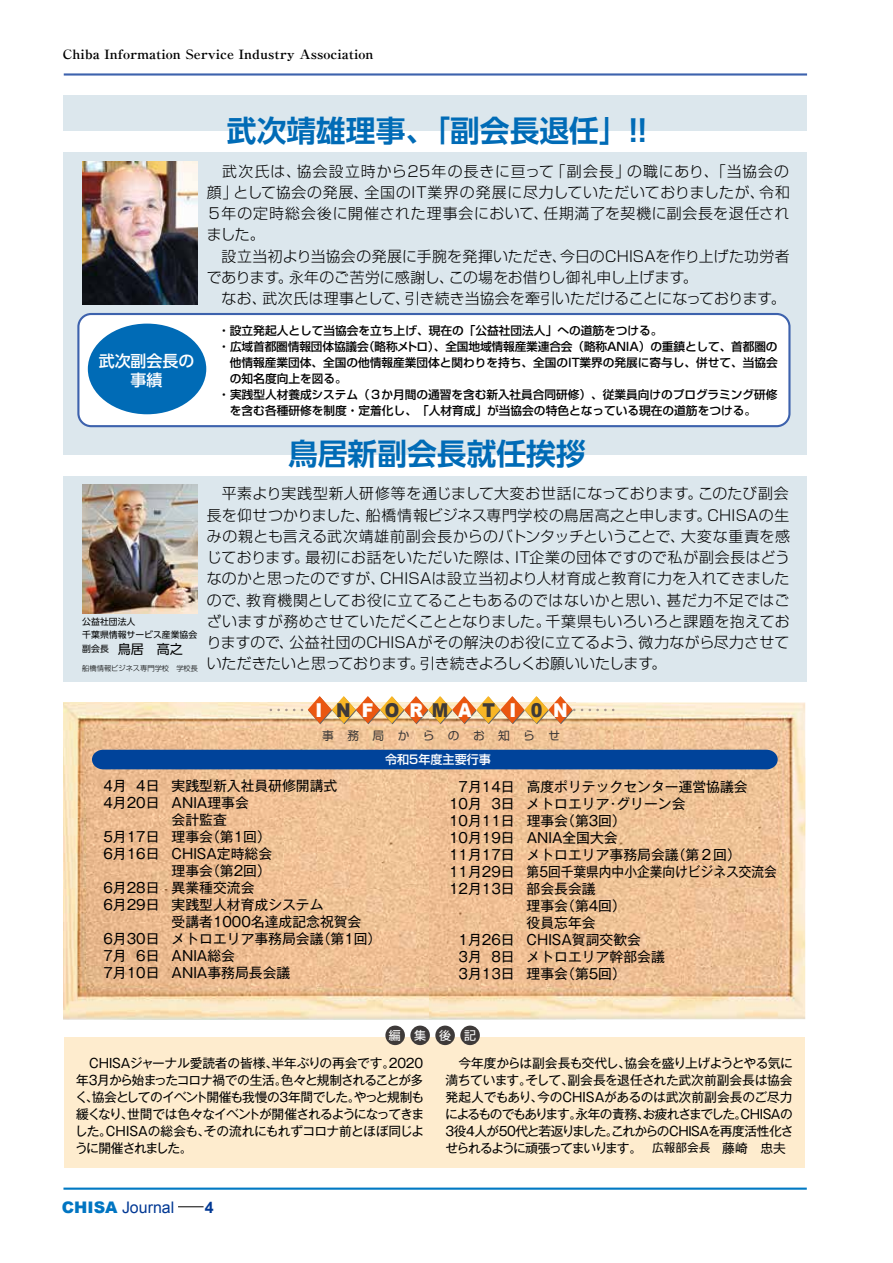
<style>
.page{position:relative;width:893px;height:1263px;background:#fff}
.page>*{position:absolute;margin:0;border:0;box-sizing:border-box;transform-origin:0 0}
.t1{font:700 29.7px "UD Shin Go Pro De";color:#006bb6}
.t2{font:900 19.2px "Arial";letter-spacing:.6em;color:#fff;scale:.92 1}
.t3{font:15.9px "Arial";color:#003894}
.t4{font:500 15.9px/18.5px "UD Shin Go Pro";color:#fff;text-align:center}
.t5{font:700 15.9px "Arial";color:#003894}
.t6{font:300 14.85px/21.3px "Shin Go Pro";letter-spacing:.015em;color:#000}
.t7{font:13.8px "Gothic MB101 Pro";color:#000}
.t8{font:13.05px "UD Shin Go Pro";color:#000}
.t9{font:12.75px/17px "Gothic MB101 Pro";letter-spacing:-.065em;color:#000;text-align:justify}
.t10{font:700 12.75px "Ryumin Pro";color:#000;scale:1.1 1}
.t11{font:500 12.15px "Shin Go Pro";color:#fff}
.t12{font:12px "Shin Go Pro";color:#fff}
.t13{font:500 11.7px "Shin Go Pro";letter-spacing:-.005em;color:#000}
.t14{font:11.7px "Shin Go Pro";letter-spacing:1.15em;color:#3e3a39}
.t15{font:8.85px/12.9px "UD Shin Go Pro";color:#000}
.t16{font:300 7.2px "Shin Go Pro";color:#000}
.s1{font-size:8.85px}
.s2{color:#3e3a39}
.s3{font-size:11.7px}
.s4{font-weight:900;color:#0075c2}
</style>
<div class="page">
<hr style="left:64px;top:73px;width:743px;height:3px;background:#3d62ad">
<svg style="left:178px;top:1206px;width:26px;height:1px"></svg>
<hr style="left:63px;top:1187px;width:744px;height:3px;background:#0079c3">
<img style="left:64px;top:888px;width:230px;height:131px">
<img style="left:64px;top:702px;width:230px;height:186px">
<img style="left:294px;top:888px;width:511px;height:131px">
<img style="left:294px;top:702px;width:511px;height:186px">
<svg style="left:271px;top:696px;width:343px;height:28px"></svg>
<div style="left:92px;top:750px;width:686px;height:19px;background:#00439a"></div>
<div style="left:64px;top:1037px;width:741px;height:131px;background:#feecce"></div>
<div style="left:385px;top:1025px;width:20px;height:20px;background:#3e3a39;border-radius:50%"></div>
<div style="left:410px;top:1025px;width:20px;height:20px;background:#3e3a39;border-radius:50%"></div>
<div style="left:435px;top:1025px;width:20px;height:20px;background:#3e3a39;border-radius:50%"></div>
<div style="left:460px;top:1025px;width:20px;height:20px;background:#3e3a39;border-radius:50%"></div>
<div style="left:63px;top:96px;width:743px;height:586px;background:#dce7ed"></div>
<div style="left:63px;top:132px;width:743px;height:20px;background:#fff"></div>
<div style="left:63px;top:455px;width:743px;height:21px;background:#fff"></div>
<img style="left:83px;top:485px;width:114px;height:128px">
<img style="left:83px;top:161px;width:114px;height:144px">
<div style="left:78px;top:314px;width:711px;height:112px;background:#fff;border-radius:13px"></div>
<div style="left:77px;top:313px;width:713px;height:114px;border:2px solid #3d62ad;border-radius:13px"></div>
<div style="left:88px;top:324px;width:118px;height:90px;background:#006bb6;border-radius:50%"></div>
<p class="t10" style="left:63px;top:44px;width:284px">Chiba Information Service Industry Association</p>
<p class="t4" style="left:99px;top:352px;width:97px">武次副会長の事績</p>
<h1 class="t1" style="left:227px;top:106px;width:422px">武次靖雄理事、「副会長退任」!!</h1>
<p class="t6" style="left:207px;top:159px;width:585px">　武次氏は、協会設立時から25年の長きに亘って「副会長」の職にあり、「当協会の顔」として協会の発展、全国のIT業界の発展に尽力していただいておりましたが、令和５年の定時総会後に開催された理事会において、任期満了を契機に副会長を退任されました。<br>　設立当初より当協会の発展に手腕を発揮いただき、今日のCHISAを作り上げた功労者であります。永年のご苦労に感謝し、この場をお借りし御礼申し上げます。<br>　なお、武次氏は理事として、引き続き当協会を牽引いただけることになっております。　また、後任の副会長には、鳥居高之理事が選任されました。</p>
<p class="t13" style="left:218px;top:321px;width:446px">・設立発起人として当協会を立ち上げ、現在の「公益社団法人」への道筋をつける。</p>
<p class="t13" style="left:218px;top:337px;width:561px">・広域首都圏情報団体協議会（略称メトロ）、全国地域情報産業連合会（略称ANIA）の重鎮として、首都圏の</p>
<p class="t13" style="left:230px;top:353px;width:549px">他情報産業団体、全国の他情報産業団体と関わりを持ち、全国のIT業界の発展に寄与し、併せて、当協会</p>
<p class="t13" style="left:230px;top:369px;width:118px">の知名度向上を図る。</p>
<p class="t13" style="left:218px;top:385px;width:561px">・実践型人材養成システム（３か月間の通習を含む新入社員合同研修）、従業員向けのプログラミング研修</p>
<p class="t13" style="left:230px;top:400px;width:528px">を含む各種研修を制度・定着化し、「人材育成」が当協会の特色となっている現在の道筋をつける。</p>
<p class="t15" style="left:82px;top:615px;width:116px">公益社団法人<br>千葉県情報サービス産業協会</p>
<p class="t8" style="left:82px;top:638px;width:102px"><span class="s1">副会長　</span>鳥居　高之</p>
<p class="t16" style="left:82px;top:662px;width:117px">船橋情報ビジネス専門学校　学校長</p>
<h1 class="t1" style="left:288px;top:430px;width:299px">鳥居新副会長就任挨拶</h1>
<p class="t6" style="left:207px;top:481px;width:585px;text-align:justify">　平素より実践型新人研修等を通じまして大変お世話になっております。このたび副会長を仰せつかりました、船橋情報ビジネス専門学校の鳥居高之と申します。CHISAの生みの親とも言える武次靖雄前副会長からのバトンタッチということで、大変な重責を感じております。最初にお話をいただいた際は、IT企業の団体ですので私が副会長はどうなのかと思ったのですが、CHISAは設立当初より人材育成と教育に力を入れてきましたので、教育機関としてお役に立てることもあるのではないかと思い、甚だ力不足ではございますが務めさせていただくこととなりました。千葉県もいろいろと課題を抱えておりますので、公益社団のCHISAがその解決のお役に立てるよう、微力ながら尽力させていただきたいと思っております。引き続きよろしくお願いいたします。</p>
<p class="t2" style="left:316px;top:696px;width:275px">I <span class="s2">N</span>F<span class="s2">O</span>R<span class="s2">M</span>A<span class="s2">T</span> I <span class="s2">0</span>N</p>
<p class="t14" style="left:322px;top:726px;width:239px">事務局からのお知らせ</p>
<p class="t7" style="left:104px;top:774px;width:235px">4月 4日 実践型新入社員研修開講式</p>
<p class="t7" style="left:104px;top:791px;width:147px">4月20日 ANIA理事会</p>
<p class="t7" style="left:172px;top:808px;width:57px">会計監査</p>
<p class="t7" style="left:104px;top:825px;width:169px">5月17日 理事会（第1回）</p>
<p class="t7" style="left:104px;top:842px;width:170px">6月16日 CHISA定時総会</p>
<p class="t7" style="left:172px;top:859px;width:101px">理事会（第2回）</p>
<p class="t7" style="left:104px;top:876px;width:152px">6月28日 異業種交流会</p>
<p class="t7" style="left:104px;top:893px;width:222px">6月29日 実践型人材育成システム</p>
<p class="t7" style="left:172px;top:910px;width:191px">受講者1000名達成記念祝賀会</p>
<p class="t7" style="left:104px;top:927px;width:279px">6月30日 メトロエリア事務局会議（第1回）</p>
<p class="t7" style="left:104px;top:944px;width:133px">7月 6日 ANIA総会</p>
<p class="t7" style="left:104px;top:961px;width:188px">7月10日 ANIA事務局長会議</p>
<p class="t11" style="left:385px;top:749px;width:107px">令和5年度主要行事</p>
<p class="t7" style="left:459px;top:776px;width:291px">7月14日 高度ポリテックセンター運営協議会</p>
<p class="t7" style="left:449px;top:793px;width:238px">10月 3日 メトロエリア・グリーン会</p>
<p class="t7" style="left:449px;top:810px;width:178px">10月11日 理事会（第3回）</p>
<p class="t7" style="left:449px;top:827px;width:170px">10月19日 ANIA全国大会</p>
<p class="t7" style="left:449px;top:844px;width:293px">11月17日 メトロエリア事務局会議（第２回）</p>
<p class="t7" style="left:449px;top:861px;width:329px">11月29日 第5回千葉県内中小企業向けビジネス交流会</p>
<p class="t7" style="left:449px;top:878px;width:148px">12月13日 部会長会議</p>
<p class="t7" style="left:527px;top:895px;width:101px">理事会（第4回）</p>
<p class="t7" style="left:527px;top:912px;width:71px">役員忘年会</p>
<p class="t7" style="left:459px;top:929px;width:184px">1月26日 CHISA賀詞交歓会</p>
<p class="t7" style="left:459px;top:946px;width:208px">3月 8日 メトロエリア幹部会議</p>
<p class="t7" style="left:459px;top:963px;width:169px">3月13日 理事会（第5回）</p>
<p class="t12" style="left:389px;top:1025px;width:89px">編集後記</p>
<p class="t9" style="left:75px;top:1052px;width:351px;text-indent:14px">CHISAジャーナル愛読者の皆様、半年ぶりの再会です。2020年3月から始まったコロナ禍での生活。色々と規制されることが多く、協会としてのイベント開催も我慢の3年間でした。やっと規制も緩くなり、世間では色々なイベントが開催されるようになってきました。CHISAの総会も、その流れにもれずコロナ前とほぼ同じように開催されました。</p>
<p class="t9" style="left:445px;top:1052px;width:350px">　今年度からは副会長も交代し、協会を盛り上げようとやる気に満ちています。そして、副会長を退任された武次前副会長は協会発起人でもあり、今のCHISAがあるのは武次前副会長のご尽力によるものでもあります。永年の責務、お疲れさまでした。CHISAの3役4人が50代と若返りました。これからのCHISAを再度活性化させられるように頑張ってまいります。　<span class="s3">広報部会長　</span>藤崎　忠夫</p>
<p class="t3" style="left:62px;top:1197px;width:114px"><span class="s4">CHISA</span> Journal</p>
<p class="t5" style="left:205px;top:1197px;width:10px">4</p>
</div>
